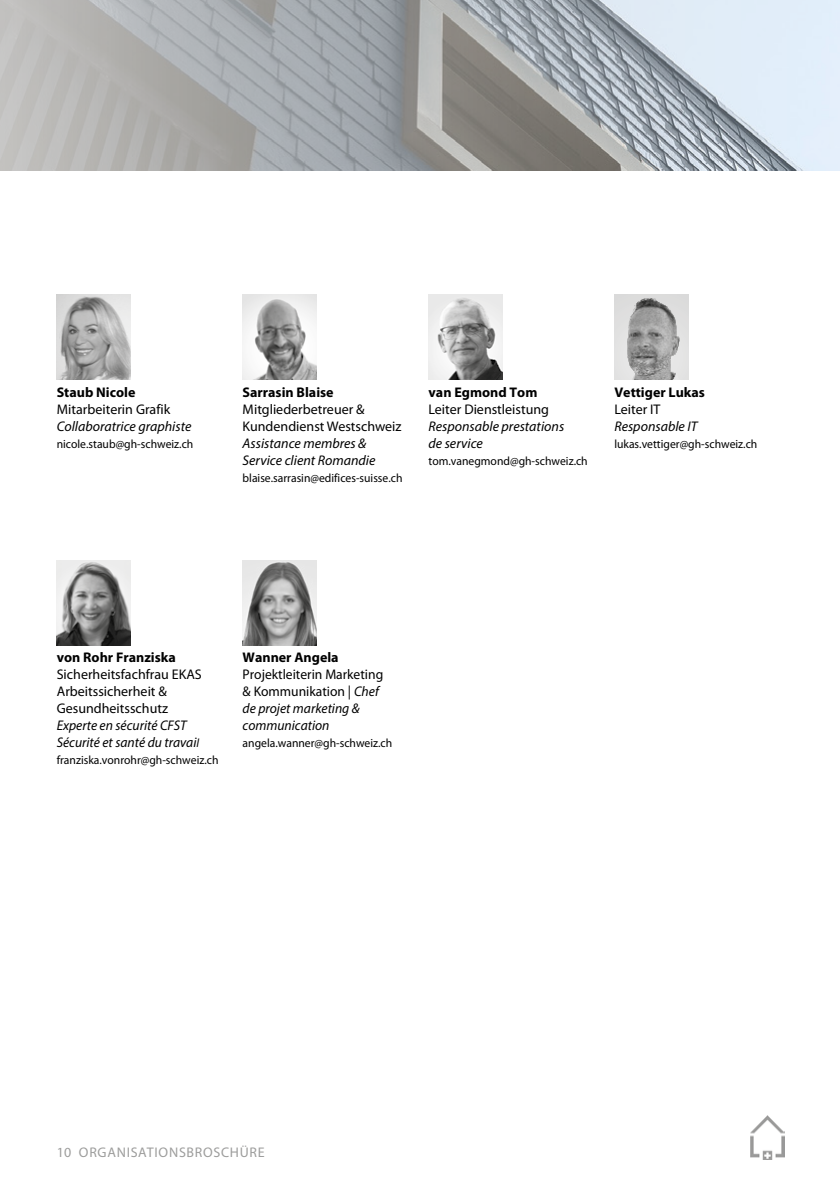
<style>
.page{position:relative;width:840px;height:1191px;background:#fff}
.page>*{position:absolute;margin:0;border:0;box-sizing:border-box;transform-origin:0 0}
.t1{font:14px/17px "Myriad Pro";color:#000}
.t2{font:italic 14px/17px "Myriad Pro";color:#000}
.t3{font:700 14px "Myriad Pro";color:#000}
.t4{font:14px "Myriad Pro";letter-spacing:.055em;color:#9d9d9c}
.t5{font:12px "Myriad Pro";color:#000}
.s1{font-size:12px}
.s2{font-style:italic}
</style>
<div class="page">
<svg style="left:0;top:0;width:839px;height:170px;background:#adb2b5"></svg>
<img style="left:750px;top:1115px;width:34px;height:44px">
<img style="left:57px;top:560px;width:73px;height:85px">
<img style="left:242px;top:560px;width:74px;height:85px">
<img style="left:57px;top:295px;width:73px;height:85px">
<img style="left:242px;top:295px;width:74px;height:85px">
<img style="left:428px;top:295px;width:74px;height:85px">
<img style="left:614px;top:295px;width:73px;height:85px">
<p class="t3" style="left:57px;top:383px;width:80px">Staub Nicole</p>
<p class="t1" style="left:57px;top:400px;width:115px">Mitarbeiterin Grafik</p>
<p class="t2" style="left:57px;top:417px;width:136px">Collaboratrice graphiste</p>
<p class="t5" style="left:57px;top:436px;width:138px">nicole.staub@gh-schweiz.ch</p>
<p class="t3" style="left:242px;top:383px;width:92px">Sarrasin Blaise</p>
<p class="t1" style="left:242px;top:400px;width:160px">Mitgliederbetreuer &amp;<br>Kundendienst Westschweiz</p>
<p class="t2" style="left:242px;top:434px;width:134px">Assistance membres &amp;<br>Service client Romandie</p>
<p class="t5" style="left:242px;top:470px;width:161px">blaise.sarrasin@edifices-suisse.ch</p>
<p class="t3" style="left:428px;top:383px;width:110px">van Egmond Tom</p>
<p class="t1" style="left:428px;top:400px;width:122px">Leiter Dienstleistung</p>
<p class="t2" style="left:428px;top:417px;width:137px">Responsable prestations de service</p>
<p class="t5" style="left:428px;top:453px;width:161px">tom.vanegmond@gh-schweiz.ch</p>
<p class="t3" style="left:614px;top:383px;width:92px">Vettiger Lukas</p>
<p class="t1" style="left:614px;top:400px;width:48px">Leiter IT</p>
<p class="t2" style="left:614px;top:417px;width:84px">Responsable IT</p>
<p class="t5" style="left:614px;top:436px;width:144px">lukas.vettiger@gh-schweiz.ch</p>
<p class="t3" style="left:57px;top:648px;width:121px">von Rohr Franziska</p>
<p class="t1" style="left:57px;top:665px;width:146px">Sicherheitsfachfrau EKAS<br>Arbeitssicherheit &amp;<br>Gesundheitsschutz</p>
<p class="t2" style="left:57px;top:716px;width:144px">Experte en sécurité CFST<br>Sécurité et santé du travai<span class="s1">l</span></p>
<p class="t5" style="left:57px;top:752px;width:163px">franziska.vonrohr@gh-schweiz.ch</p>
<p class="t3" style="left:242px;top:648px;width:97px">Wanner Angela</p>
<p class="t1" style="left:242px;top:665px;width:142px">Projektleiterin Marketing &amp; Kommunikation | <span class="s2">Chef de projet marketing &amp; communication</span></p>
<p class="t5" style="left:242px;top:735px;width:151px">angela.wanner@gh-schweiz.ch</p>
<p class="t4" style="left:57px;top:1143px;width:209px">10 ORGANISATIONSBROSCHÜRE</p>
</div>
